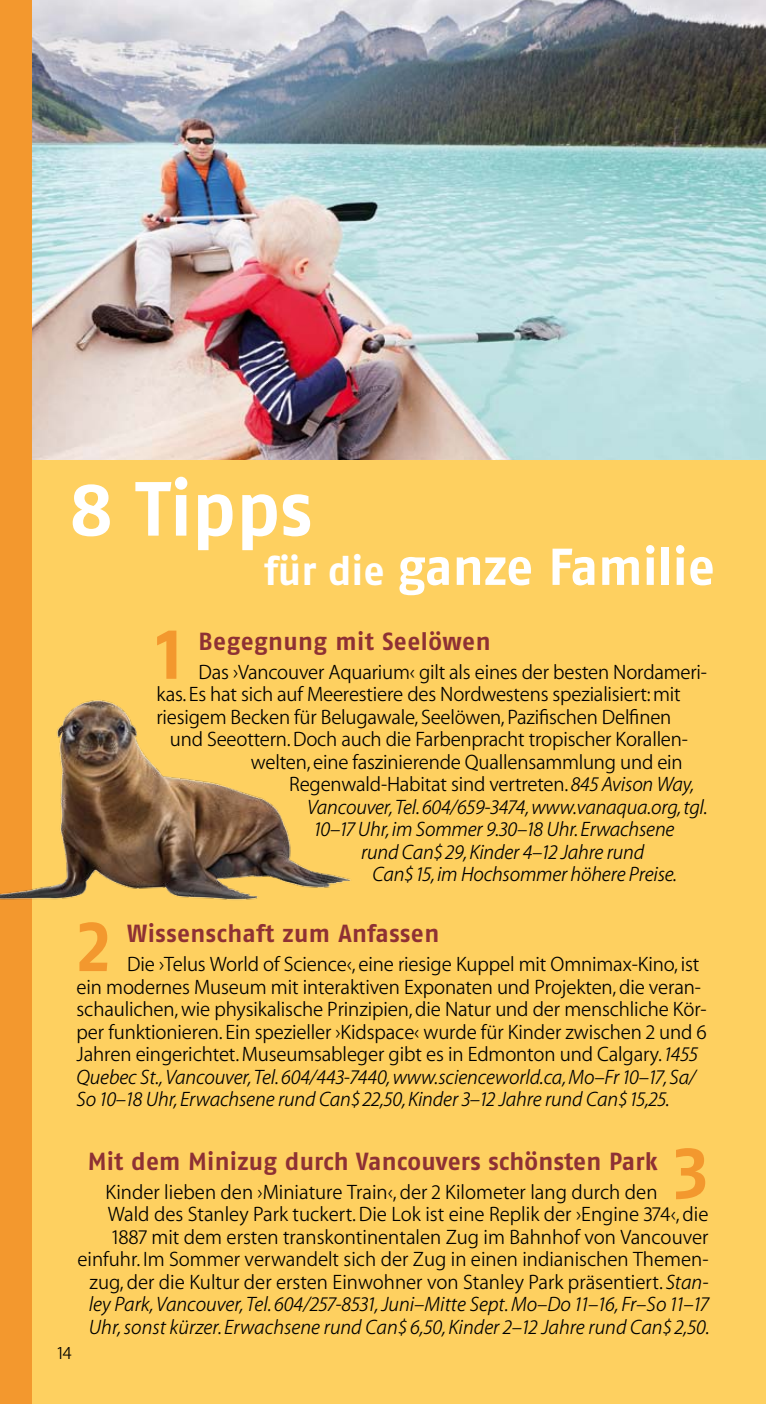
<style>
.page{position:relative;width:766px;height:1404px;background:#fff}
.page>*{position:absolute;margin:0;border:0;box-sizing:border-box;transform-origin:0 0}
.t1{font:700 76.5px "Fago Pro";color:#fff}
.t2{font:700 72.9px "Fago Pro";color:#f3982e}
.t3{font:700 72.67px "Fago Pro";color:#f3982e}
.t4{font:700 51.75px "Fago Pro";color:#fff}
.t5{font:700 24.75px "Fago Pro";letter-spacing:.01em;color:#8e3134}
.t6{font:300 20.93px/22.5px "ADAC Myriad OT";letter-spacing:-.005em;color:#000}
.t7{font:italic 300 20.93px "ADAC Myriad OT";letter-spacing:-.01em;color:#000}
.t8{font:300 18.45px "ADAC Myriad OT";color:#000}
.s1{font-size:40.5px}
.s2{font-style:italic}
</style>
<div class="page">
<div style="left:0;top:0;width:765px;height:1403px;background:#fed060"></div>
<img style="left:32px;top:0;width:733px;height:459px">
<div style="left:0;top:0;width:32px;height:1403px;background:#f3982e"></div>
<img style="left:0;top:700px;width:351px;height:200px">
<p class="t1" style="left:69px;top:463px;width:245px">8 Tipps</p>
<p class="t4" style="left:264px;top:535px;width:452px"><span class="s1">für die</span> ganze Familie</p>
<p class="t2" style="left:156px;top:609px;width:27px">1</p>
<p class="t5" style="left:198px;top:626px;width:293px">Begegnung mit Seelöwen</p>
<p class="t6" style="left:198px;top:660px;width:510px">Das ›Vancouver Aquarium‹ gilt als eines der besten Nordameri-</p>
<p class="t6" style="left:156px;top:683px;width:525px">kas. Es hat sich auf Meerestiere des Nordwestens spezialisiert: mit</p>
<p class="t6" style="left:156px;top:705px;width:516px">riesigem Becken für Belugawale, Seelöwen, Pazifischen Delfinen</p>
<p class="t6" style="left:170px;top:728px;width:519px">und Seeottern. Doch auch die Farbenpracht tropischer Korallen-</p>
<p class="t6" style="left:251px;top:750px;width:433px">welten, eine faszinierende Quallensammlung und ein</p>
<p class="t6" style="left:289px;top:773px;width:406px">Regenwald-Habitat sind vertreten. <span class="s2">845 Avison Way,</span></p>
<p class="t7" style="left:307px;top:795px;width:402px">Vancouver, Tel. 604/659-3474, www.vanaqua.org, tgl.</p>
<p class="t7" style="left:314px;top:817px;width:362px">10–17 Uhr, im Sommer 9.30–18 Uhr. Erwachsene</p>
<p class="t7" style="left:361px;top:840px;width:284px">rund Can$29, Kinder 4–12 Jahre rund</p>
<p class="t7" style="left:372px;top:862px;width:306px">Can$15, im Hochsommer höhere Preise.</p>
<p class="t2" style="left:77px;top:901px;width:36px">2</p>
<p class="t5" style="left:127px;top:918px;width:313px">Wissenschaft zum Anfassen</p>
<p class="t6" style="left:77px;top:953px;width:631px;text-indent:51px">Die ›Telus World of Science‹, eine riesige Kuppel mit Omnimax-Kino, ist ein modernes Museum mit interaktiven Exponaten und Projekten, die veran&shy;schaulichen, wie physikalische Prinzipien, die Natur und der menschliche Kör&shy;per funktionieren. Ein spezieller ›Kidspace‹ wurde für Kinder zwischen 2 und 6<br>Jahren eingerichtet. Museumsableger gibt es in Edmonton und Calgary. <span class="s2">1455<br>Quebec St., Vancouver, Tel. 604/443-7440, www.scienceworld.ca, Mo–Fr 10–17, Sa/ So 10–18 Uhr, Erwachsene rund Can$22,50, Kinder 3–12 Jahre rund Can$15,25.</span></p>
<p class="t3" style="left:673px;top:1127px;width:37px">3</p>
<p class="t5" style="left:88px;top:1145px;width:571px">Mit dem Minizug durch Vancouvers schönsten Park</p>
<p class="t6" style="left:105px;top:1180px;width:553px">Kinder lieben den ›Miniature Train‹, der 2 Kilometer lang durch den</p>
<p class="t6" style="left:108px;top:1203px;width:602px">Wald des Stanley Park tuckert. Die Lok ist eine Replik der ›Engine 374‹, die</p>
<p class="t6" style="left:112px;top:1225px;width:597px">1887 mit dem ersten transkontinentalen Zug im Bahnhof von Vancouver</p>
<p class="t6" style="left:77px;top:1248px;width:632px">einfuhr. Im Sommer verwandelt sich der Zug in einen indianischen Themen-</p>
<p class="t6" style="left:89px;top:1270px;width:620px">zug, der die Kultur der ersten Einwohner von Stanley Park präsentiert. <span class="s2">Stan-</span></p>
<p class="t7" style="left:89px;top:1292px;width:621px">ley Park, Vancouver, Tel. 604/257-8531, Juni–Mitte Sept. Mo–Do 11–16, Fr–So 11–17</p>
<p class="t7" style="left:89px;top:1315px;width:622px">Uhr, sonst kürzer. Erwachsene rund Can$ 6,50, Kinder 2–12 Jahre rund Can$ 2,50.</p>
<p class="t8" style="left:57px;top:1342px;width:16px">14</p>
</div>
